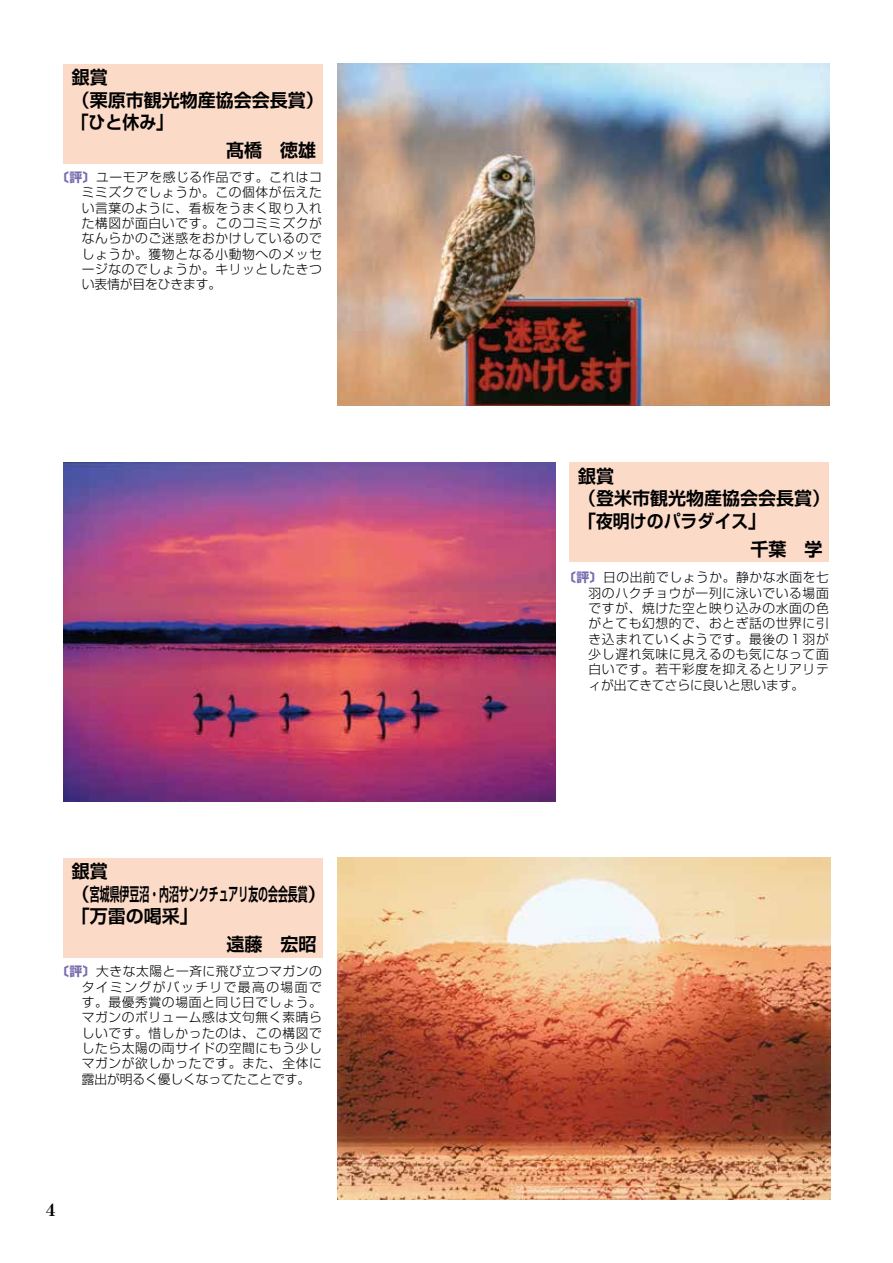
<style>
.page{position:relative;width:893px;height:1263px;background:#fff}
.page>*{position:absolute;margin:0;border:0;box-sizing:border-box;transform-origin:0 0}
.t1{font:700 18px/22.5px "Shin Go Pro De";color:#000}
.t2{font:700 expanded 16.5px "Ryumin Pro";color:#000}
.t3{font:300 12.75px/15.3px "Shin Go Pro";letter-spacing:.05em;color:#000;text-align:justify}
.s1{font-weight:700;color:#796baf}
</style>
<div class="page">
<div style="left:63px;top:64px;width:260px;height:100px;background:#fbdac8"></div>
<div style="left:569px;top:462px;width:260px;height:100px;background:#fbdac8"></div>
<div style="left:63px;top:858px;width:260px;height:100px;background:#fbdac8"></div>
<img style="left:337px;top:858px;width:493px;height:341px">
<img style="left:64px;top:462px;width:491px;height:339px">
<img style="left:337px;top:64px;width:492px;height:341px">
<h1 class="t1" style="left:72px;top:64px;width:254px">銀賞<br>（栗原市観光物産協会会長賞(「ひと休み「</h1>
<h1 class="t1" style="left:226px;top:137px;width:91px">髙橋　徳雄</h1>
<p class="t3" style="left:82px;top:168px;width:242px;text-indent:-26px"><span class="s1">〔評〕</span>ユーモアを感じる作品です。これはコミミズクでしょうか。この個体が伝えたい言葉のように、看板をうまく取り入れた構図が面白いです。このコミミズクがなんらかのご迷惑をおかけしているのでしょうか。獲物となる小動物へのメッセージなのでしょうか。キリッとしたきつい表情が目をひきます。</p>
<h1 class="t1" style="left:72px;top:858px;width:255px">銀賞<br>（宮城県伊豆沼・内沼サンクチュアリ友の会会長賞(「万雷の喝采「</h1>
<h1 class="t1" style="left:226px;top:931px;width:91px">遠藤　宏昭</h1>
<p class="t3" style="left:82px;top:962px;width:242px;text-indent:-26px"><span class="s1">〔評〕</span>大きな太陽と一斉に飛び立つマガンのタイミングがバッチリで最高の場面です。最優秀賞の場面と同じ日でしょう。マガンのボリューム感は文句無く素晴らしいです。惜しかったのは、この構図でしたら太陽の両サイドの空間にもう少しマガンが欲しかったです。また、全体に露出が明るく優しくなってたことです。</p>
<p class="t2" style="left:43px;top:1197px;width:18px">４</p>
<h1 class="t1" style="left:578px;top:462px;width:254px">銀賞<br>（登米市観光物産協会会長賞(「夜明けのパラダイス「</h1>
<h1 class="t1" style="left:750px;top:535px;width:73px">千葉　学</h1>
<p class="t3" style="left:589px;top:568px;width:242px;text-indent:-26px"><span class="s1">〔評〕</span>日の出前でしょうか。静かな水面を七羽のハクチョウが一列に泳いでいる場面ですが、焼けた空と映り込みの水面の色がとても幻想的で、おとぎ話の世界に引き込まれていくようです。最後の１羽が少し遅れ気味に見えるのも気になって面白いです。若干彩度を抑えるとリアリティが出てきてさらに良いと思います。</p>
</div>
